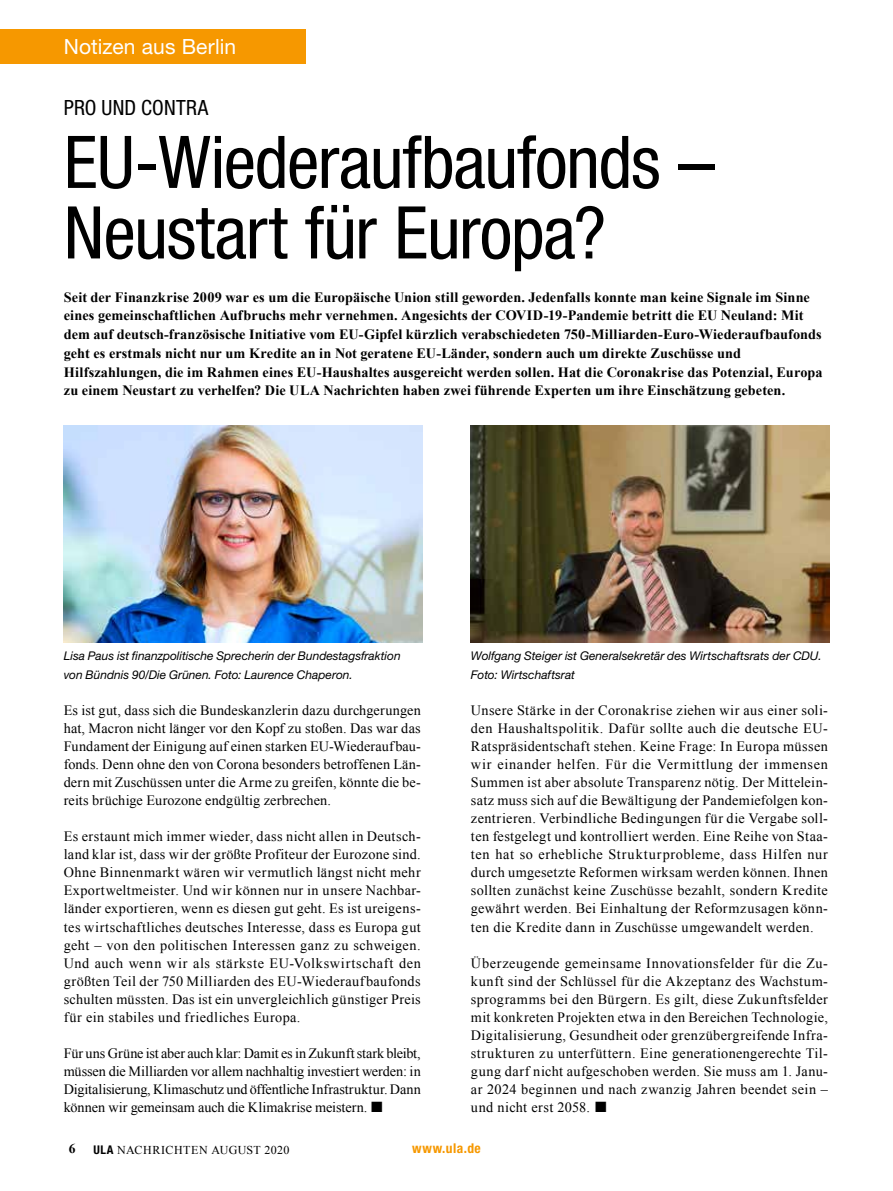
<style>
.page{position:relative;width:893px;height:1191px;background:#fff}
.page>*{position:absolute;margin:0;border:0;box-sizing:border-box;transform-origin:0 0}
.t1{font:condensed 72.75px/70.5px "Helvetica Neue LT Std";letter-spacing:-.015em;color:#000}
.t2{font:21px "Helvetica Neue LT Std";letter-spacing:.005em;color:#fff}
.t3{font:condensed 21px "Helvetica Neue LT Std";letter-spacing:.01em;color:#000}
.t4{font:14.25px/18px "Times New Roman";letter-spacing:.02em;color:#000;text-align:justify}
.t5{font:700 14.25px/18.8px "Times New Roman";letter-spacing:.005em;color:#000}
.t6{font:700 condensed 13.5px "Helvetica Neue LT Std";letter-spacing:.035em;color:#f69800}
.t7{font:700 13.5px "Times New Roman";color:#000}
.t8{font:italic 12px/18px "Helvetica Neue LT Std";color:#000}
.t9{font:12px "Times New Roman";letter-spacing:.03em;color:#000}
.s1{font-family:"Helvetica Neue LT Std";font-weight:700;font-stretch:condensed}
</style>
<div class="page">
<div style="left:0;top:30px;width:306px;height:34px;background:#f69800"></div>
<img style="left:64px;top:425px;width:358px;height:217px">
<img style="left:471px;top:425px;width:358px;height:217px">
<h2 class="t2" style="left:64px;top:34px;width:174px">Notizen aus Berlin</h2>
<h2 class="t3" style="left:64px;top:95px;width:146px">PRO UND CONTRA</h2>
<h1 class="t1" style="left:64px;top:126px;width:652px">EU-Wiederaufbaufonds –<br>Neustart für Europa?</h1>
<p class="t5" style="left:64px;top:287px;width:760px">Seit der Finanzkrise 2009 war es um die Europäische Union still geworden. Jedenfalls konnte man keine Signale im Sinne eines gemeinschaftlichen Aufbruchs mehr vernehmen. Angesichts der COVID-19-Pandemie betritt die EU Neuland: Mit dem auf deutsch-französische Initiative vom EU-Gipfel kürzlich verabschiedeten 750-Milliarden-Euro-Wiederaufbaufonds geht es erstmals nicht nur um Kredite an in Not geratene EU-Länder, sondern auch um direkte Zuschüsse und Hilfszahlungen, die im Rahmen eines EU-Haushaltes ausgereicht werden sollen. Hat die Coronakrise das Potenzial, Europa zu einem Neustart zu verhelfen? Die ULA Nachrichten haben zwei führende Experten um ihre Einschätzung gebeten.</p>
<p class="t8" style="left:64px;top:647px;width:338px">Lisa Paus ist finanzpolitische Sprecherin der Bundestagsfraktion von Bündnis 90/Die Grünen. Foto: Laurence Chaperon.</p>
<p class="t4" style="left:64px;top:700px;width:359px">Es ist gut, dass sich die Bundeskanzlerin dazu durchgerungen hat, Macron nicht länger vor den Kopf zu stoßen. Das war das Fundament der Einigung auf einen starken EU-Wiederaufbau&shy;fonds. Denn ohne den von Corona besonders betroffenen Län&shy;dern mit Zuschüssen unter die Arme zu greifen, könnte die be&shy;reits brüchige Eurozone endgültig zerbrechen.</p>
<p class="t4" style="left:64px;top:827px;width:359px">Es erstaunt mich immer wieder, dass nicht allen in Deutsch&shy;land klar ist, dass wir der größte Profiteur der Eurozone sind.<br>Ohne Binnenmarkt wären wir vermutlich längst nicht mehr Exportweltmeister. Und wir können nur in unsere Nachbar&shy;länder exportieren, wenn es diesen gut geht. Es ist ureigens&shy;tes wirtschaftliches deutsches Interesse, dass es Europa gut geht – von den politischen Interessen ganz zu schweigen.<br>Und auch wenn wir als stärkste EU-Volkswirtschaft den größten Teil der 750 Milliarden des EU-Wiederaufbaufonds schulten müssten. Das ist ein unvergleichlich günstiger Preis für ein stabiles und friedliches Europa.</p>
<p class="t4" style="left:64px;top:1044px;width:359px">Für uns Grüne ist aber auch klar: Damit es in Zukunft stark bleibt, müssen die Milliarden vor allem nachhaltig investiert werden: in Digitalisierung, Klimaschutz und öffentliche Infrastruktur. Dann können wir gemeinsam auch die Klimakrise meistern.</p>
<p class="t8" style="left:471px;top:647px;width:352px">Wolfgang Steiger ist Generalsekretär des Wirtschaftsrats der CDU.<br>Foto: Wirtschaftsrat</p>
<p class="t4" style="left:471px;top:700px;width:359px">Unsere Stärke in der Coronakrise ziehen wir aus einer soli&shy;den Haushaltspolitik. Dafür sollte auch die deutsche EU-Ratspräsidentschaft stehen. Keine Frage: In Europa müssen wir einander helfen. Für die Vermittlung der immensen Summen ist aber absolute Transparenz nötig. Der Mittelein&shy;satz muss sich auf die Bewältigung der Pandemiefolgen kon&shy;zentrieren. Verbindliche Bedingungen für die Vergabe soll&shy;ten festgelegt und kontrolliert werden. Eine Reihe von Staa&shy;ten hat so erhebliche Strukturprobleme, dass Hilfen nur durch umgesetzte Reformen wirksam werden können. Ihnen sollten zunächst keine Zuschüsse bezahlt, sondern Kredite gewährt werden. Bei Einhaltung der Reformzusagen könn&shy;ten die Kredite dann in Zuschüsse umgewandelt werden.</p>
<p class="t4" style="left:471px;top:953px;width:359px">Überzeugende gemeinsame Innovationsfelder für die Zu&shy;kunft sind der Schlüssel für die Akzeptanz des Wachstum&shy;sprogramms bei den Bürgern. Es gilt, diese Zukunftsfelder mit konkreten Projekten etwa in den Bereichen Technologie, Digitalisierung, Gesundheit oder grenzübergreifende Infra&shy;strukturen zu unterfüttern. Eine generationengerechte Til&shy;gung darf nicht aufgeschoben werden. Sie muss am 1. Janu&shy;ar 2024 beginnen und nach zwanzig Jahren beendet sein – und nicht erst 2058.</p>
<p class="t7" style="left:69px;top:1139px;width:8px">6</p>
<p class="t9" style="left:94px;top:1141px;width:197px"><span class="s1">ULA</span> NACHRICHTEN AUGUST 2020</p>
<p class="t6" style="left:412px;top:1139px;width:70px">www.ula.de</p>
</div>
